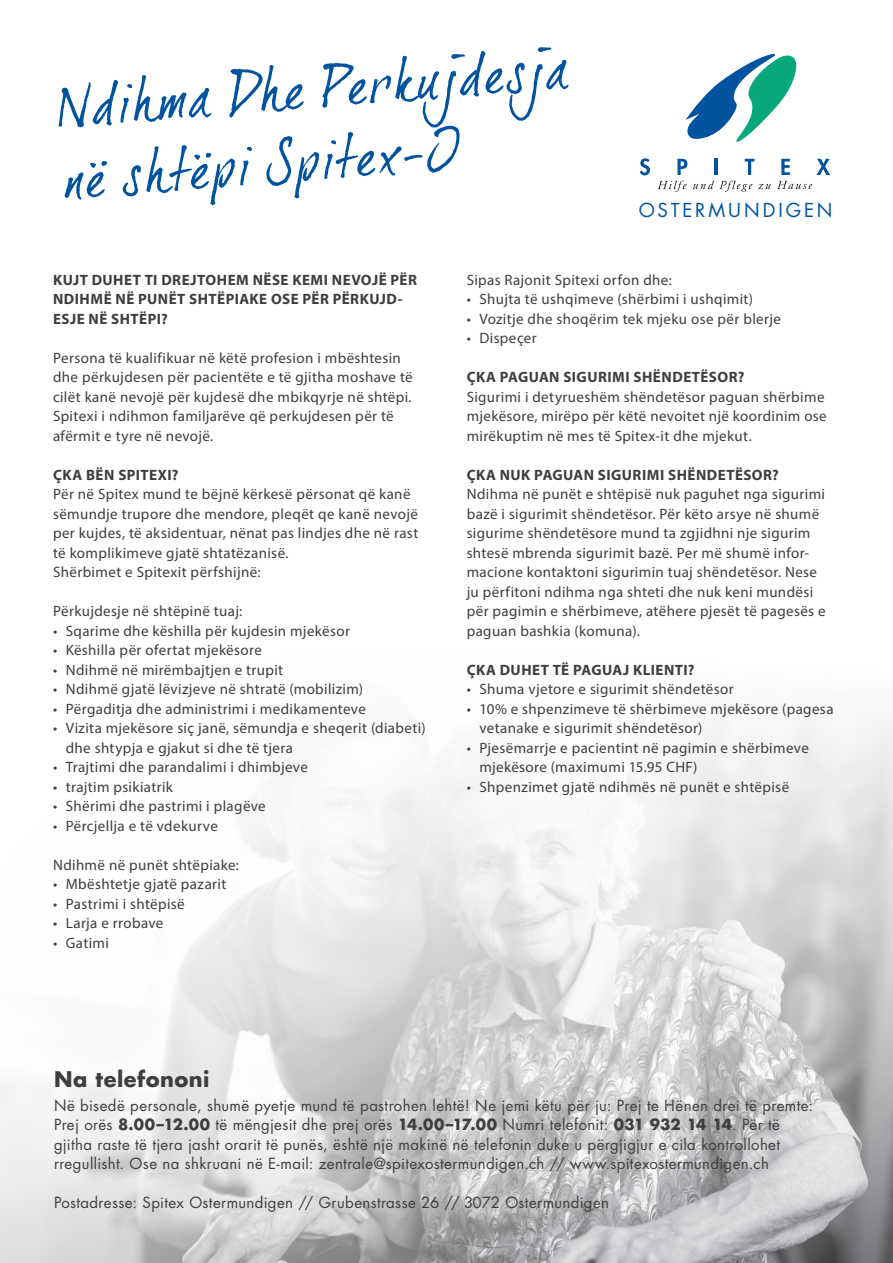
<style>
.page{position:relative;width:893px;height:1263px;background:#fff}
.page>*{position:absolute;margin:0;border:0;box-sizing:border-box;transform-origin:0 0}
.t1{font:60px/71.2px "dear Joe Two";color:#0153a0}
.t2{font:700 21px "Futura Std";letter-spacing:.02em;color:#3e3e3f}
.t3{font:18.75px "Futura Std";letter-spacing:.155em;color:#0153a0}
.t4{font:15px/19.5px "Myriad Pro";letter-spacing:.025em;color:#3e3e3f}
.t5{font:15px/19.5px "Futura Std";letter-spacing:.025em;color:#3e3e3f}
.t6{font:700 15px/19.5px "Myriad Pro";letter-spacing:.03em;color:#3e3e3f}
.s1{font-weight:700}
</style>
<div class="page">
<img style="left:0;top:717px;width:893px;height:546px">
<svg style="left:685px;top:54px;width:112px;height:88px"></svg>
<svg style="left:640px;top:158px;width:10px;height:17px"></svg>
<svg style="left:677px;top:159px;width:10px;height:16px"></svg>
<hr style="left:715px;top:159px;width:3px;height:16px;background:#0153a0">
<svg style="left:745px;top:159px;width:9px;height:16px"></svg>
<svg style="left:781px;top:159px;width:9px;height:16px"></svg>
<svg style="left:816px;top:159px;width:14px;height:16px"></svg>
<svg style="left:658px;top:181px;width:28px;height:11px"></svg>
<svg style="left:693px;top:181px;width:59px;height:11px"></svg>
<svg style="left:758px;top:184px;width:13px;height:5px"></svg>
<svg style="left:777px;top:181px;width:35px;height:8px"></svg>
<h1 class="t1" style="left:52px;top:74px;width:516px;rotate:-5deg">Ndihma Dhe Perkujdesja në shtëpi Spitex-I</h1>
<p class="t3" style="left:639px;top:198px;width:195px">OSTERMUNDIGEN</p>
<p class="t6" style="left:53px;top:270px;width:365px">KUJT DUHET TI DREJTOHEM NËSE KEMI NEVOJË PËR<br>NDIHMË NË PUNËT SHTËPIAKE OSE PËR PËRKUJD-<br>ESJE NË SHTËPI?</p>
<p class="t4" style="left:53px;top:348px;width:361px">Persona të kualifikuar në këtë profesion i mbështesin dhe përkujdesen për pacientëte e të gjitha moshave të cilët kanë nevojë për kujdesë dhe mbikqyrje në shtëpi.<br>Spitexi i ndihmon familjarëve që perkujdesen për të afërmit e tyre në nevojë.</p>
<p class="t6" style="left:53px;top:465px;width:127px">ÇKA BËN SPITEXI?</p>
<p class="t4" style="left:53px;top:484px;width:367px">Për në Spitex mund te bëjnë kërkesë përsonat që kanë sëmundje trupore dhe mendore, pleqët qe kanë nevojë per kujdes, të aksidentuar, nënat pas lindjes dhe në rast të komplikimeve gjatë shtatëzanisë.<br>Shërbimet e Spitexit përfshijnë:</p>
<p class="t4" style="left:53px;top:601px;width:191px">Përkujdesje në shtëpinë tuaj:</p>
<p class="t4" style="left:53px;top:621px;width:298px">• Sqarime dhe këshilla për kujdesin mjekësor</p>
<p class="t4" style="left:53px;top:640px;width:210px">• Këshilla për ofertat mjekësore</p>
<p class="t4" style="left:53px;top:660px;width:232px">• Ndihmë në mirëmbajtjen e trupit</p>
<p class="t4" style="left:53px;top:679px;width:312px">• Ndihmë gjatë lëvizjeve në shtratë (mobilizim)</p>
<p class="t4" style="left:53px;top:699px;width:314px">• Përgaditja dhe administrimi i medikamenteve</p>
<p class="t4" style="left:66px;top:718px;width:361px;text-indent:-13px">• Vizita mjekësore siç janë, sëmundja e sheqerit (diabeti) dhe shtypja e gjakut si dhe të tjera</p>
<p class="t4" style="left:53px;top:757px;width:256px">• Trajtimi dhe parandalimi i dhimbjeve</p>
<p class="t4" style="left:53px;top:777px;width:121px">• trajtim psikiatrik</p>
<p class="t4" style="left:53px;top:796px;width:214px">• Shërimi dhe pastrimi i plagëve</p>
<p class="t4" style="left:53px;top:816px;width:166px">• Përcjellja e të vdekurve</p>
<p class="t4" style="left:53px;top:855px;width:187px">Ndihmë në punët shtëpiake:</p>
<p class="t4" style="left:53px;top:874px;width:175px">• Mbështetje gjatë pazarit</p>
<p class="t4" style="left:53px;top:894px;width:133px">• Pastrimi i shtëpisë</p>
<p class="t4" style="left:53px;top:913px;width:112px">• Larja e rrobave</p>
<p class="t4" style="left:53px;top:933px;width:57px">• Gatimi</p>
<p class="t4" style="left:467px;top:270px;width:207px">Sipas Rajonit Spitexi orfon dhe:</p>
<p class="t4" style="left:467px;top:289px;width:288px">• Shujta të ushqimeve (shërbimi i ushqimit)</p>
<p class="t4" style="left:467px;top:309px;width:316px">• Vozitje dhe shoqërim tek mjeku ose për blerje</p>
<p class="t4" style="left:467px;top:328px;width:72px">• Dispeçer</p>
<p class="t6" style="left:467px;top:367px;width:279px">ÇKA PAGUAN SIGURIMI SHËNDETËSOR?</p>
<p class="t4" style="left:467px;top:387px;width:362px">Sigurimi i detyrueshëm shëndetësor paguan shërbime mjekësore, mirëpo për këtë nevoitet një koordinim ose mirëkuptim në mes të Spitex-it dhe mjekut.</p>
<p class="t6" style="left:467px;top:465px;width:314px">ÇKA NUK PAGUAN SIGURIMI SHËNDETËSOR?</p>
<p class="t4" style="left:467px;top:484px;width:360px">Ndihma në punët e shtëpisë nuk paguhet nga sigurimi bazë i sigurimit shëndetësor. Për këto arsye në shumë sigurime shëndetësore mund ta zgjidhni nje sigurim shtesë mbrenda sigurimit bazë. Per më shumë infor&shy;macione kontaktoni sigurimin tuaj shëndetësor. Nese ju përfitoni ndihma nga shteti dhe nuk keni mundësi për pagimin e shërbimeve, atëhere pjesët të pagesës e paguan bashkia (komuna).</p>
<p class="t6" style="left:467px;top:660px;width:229px">ÇKA DUHET TË PAGUAJ KLIENTI?</p>
<p class="t4" style="left:467px;top:679px;width:269px">• Shuma vjetore e sigurimit shëndetësor</p>
<p class="t4" style="left:479px;top:699px;width:356px;text-indent:-13px">• 10% e shpenzimeve të shërbimeve mjekësore (pagesa vetanake e sigurimit shëndetësor)</p>
<p class="t4" style="left:479px;top:738px;width:331px;text-indent:-13px">• Pjesëmarrje e pacientint në pagimin e shërbimeve mjekësore (maximumi 15.95 CHF)</p>
<p class="t4" style="left:467px;top:777px;width:324px">• Shpenzimet gjatë ndihmës në punët e shtëpisë</p>
<h2 class="t2" style="left:54px;top:1065px;width:157px">Na telefononi</h2>
<p class="t5" style="left:54px;top:1096px;width:761px">Në bisedë personale, shumë pyetje mund të pastrohen lehtë! Ne jemi këtu për ju: Prej te Hënen drei të premte:<br>Prej orës <span class="s1">8.00–12.00</span> të mëngjesit dhe prej orës <span class="s1">14.00–17.00</span> Numri telefonit: <span class="s1">031 932 14 14</span>. Për të gjitha raste të tjera jasht orarit të punës, është një makinë në telefonin duke u përgjigjur e cila kontrollohet rregullisht. Ose na shkruani në E-mail: zentrale@spitexostermundigen.ch // www.spitexostermundigen.ch</p>
<p class="t5" style="left:54px;top:1193px;width:557px">Postadresse: Spitex Ostermundigen // Grubenstrasse 26 // 3072 Ostermundigen</p>
</div>
